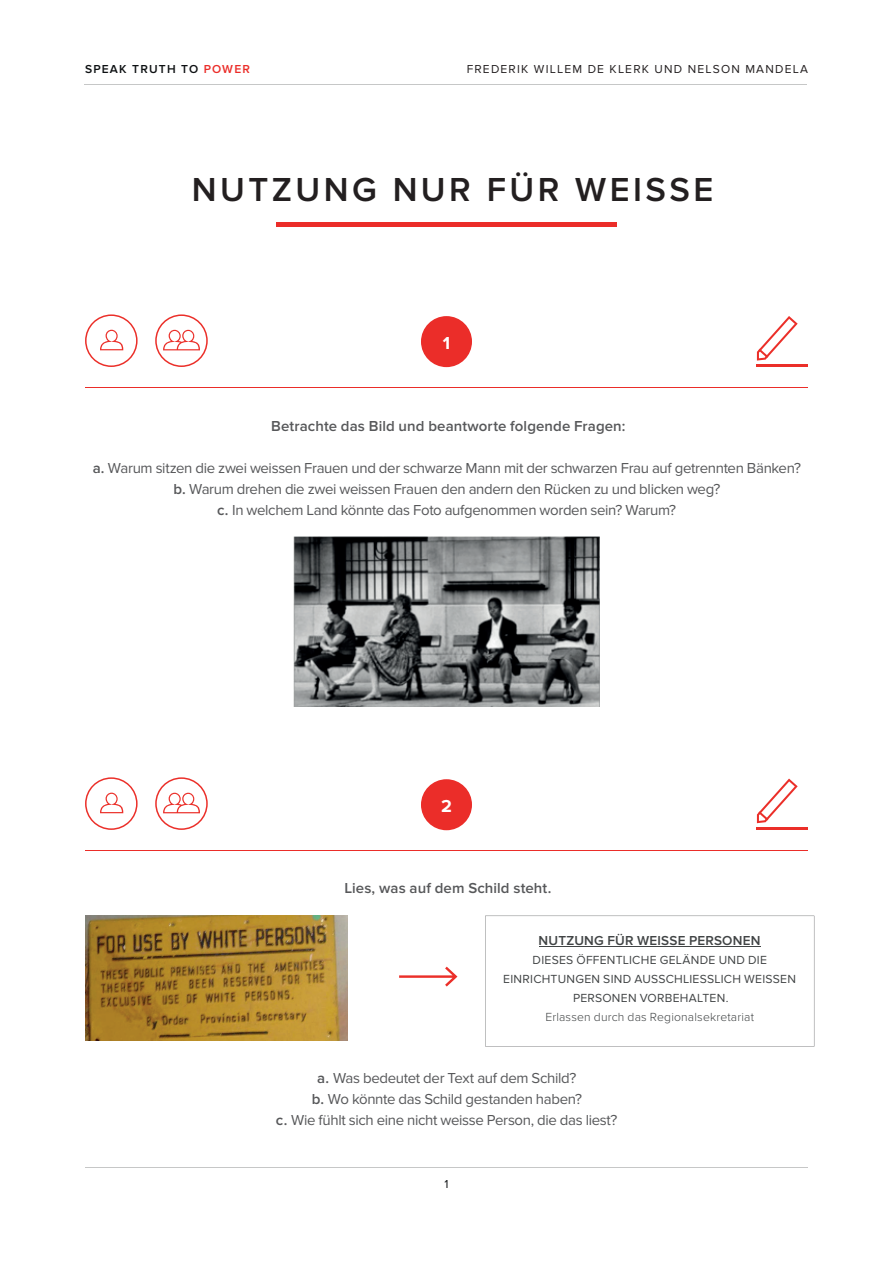
<style>
.page{position:relative;width:893px;height:1263px;background:#fff}
.page>*{position:absolute;margin:0;border:0;box-sizing:border-box;transform-origin:0 0}
.t1{font:600 34.5px "Proxima Nova";letter-spacing:.1em;color:#231f20}
.t2{font:700 18px "Proxima Nova";color:#fff}
.t3{font:15px/21px "Proxima Nova";letter-spacing:-.025em;color:#57585a;text-align:center}
.t4{font:600 15px "Proxima Nova";letter-spacing:.005em;color:#57585a}
.t5{font:600 13.5px "Proxima Nova";letter-spacing:.015em;color:#414445}
.t6{font:12.15px/18.9px "Proxima Nova";letter-spacing:.02em;color:#414445;text-align:center}
.t7{font:300 12.15px "Proxima Nova";letter-spacing:.015em;color:#414445}
.t8{font:12px "Proxima Nova";letter-spacing:.1em;color:#231f20}
.t9{font:600 12px "Proxima Nova";letter-spacing:.1em;color:#0d1012}
.t10{font:12px "Proxima Nova";color:#0d1012}
.s1{color:#eb2d29}
.s2{font-weight:600}
</style>
<div class="page">
<img style="left:293px;top:536px;width:307px;height:170px">
<img style="left:85px;top:915px;width:263px;height:125px">
<hr style="left:276px;top:223px;width:341px;height:4px;background:#eb2d29">
<hr style="left:85px;top:1167px;width:723px;height:1px;background:#c6c7c7">
<div style="left:421px;top:316px;width:51px;height:51px;background:#eb2d29;border-radius:50%"></div>
<div style="left:421px;top:779px;width:51px;height:51px;background:#eb2d29;border-radius:50%"></div>
<hr style="left:85px;top:387px;width:723px;height:1px;background:#eb2d29">
<hr style="left:85px;top:850px;width:723px;height:1px;background:#eb2d29">
<svg style="left:85px;top:314px;width:53px;height:53px"></svg>
<svg style="left:757px;top:316px;width:41px;height:45px"></svg>
<hr style="left:757px;top:365px;width:51px;height:2px;background:#eb2f29">
<svg style="left:757px;top:778px;width:41px;height:45px"></svg>
<hr style="left:757px;top:827px;width:51px;height:2px;background:#eb2f29">
<svg style="left:399px;top:967px;width:58px;height:19px"></svg>
<svg style="left:485px;top:916px;width:329px;height:130px"></svg>
<hr style="left:539px;top:947px;width:222px;height:1px;background:#414445">
<hr style="left:84px;top:84px;width:723px;height:1px;background:#c6c7c7">
<svg style="left:155px;top:314px;width:53px;height:53px"></svg>
<svg style="left:85px;top:777px;width:53px;height:53px"></svg>
<svg style="left:155px;top:777px;width:53px;height:53px"></svg>
<p class="t9" style="left:85px;top:63px;width:166px">SPEAK TRUTH TO <span class="s1">POWER</span></p>
<p class="t8" style="left:467px;top:63px;width:343px">FREDERIK WILLEM DE KLERK UND NELSON MANDELA</p>
<h1 class="t1" style="left:192px;top:170px;width:523px">NUTZUNG NUR FÜR WEISSE</h1>
<p class="t2" style="left:443px;top:332px;width:9px">1</p>
<p class="t4" style="left:271px;top:417px;width:356px">Betrachte das Bild und beantworte folgende Fragen:</p>
<p class="t3" style="left:93px;top:457px;width:710px"><span class="s2">a.</span> Warum sitzen die zwei weissen Frauen und der schwarze Mann mit der schwarzen Frau auf getrennten Bänken? <span class="s2">b.</span> Warum drehen die zwei weissen Frauen den andern den Rücken zu und blicken weg?<br><span class="s2">c.</span> In welchem Land könnte das Foto aufgenommen worden sein? Warum?</p>
<p class="t2" style="left:441px;top:795px;width:12px">2</p>
<p class="t4" style="left:345px;top:879px;width:208px">Lies, was auf dem Schild steht.</p>
<p class="t5" style="left:539px;top:933px;width:223px">NUTZUNG FÜR WEISSE PERSONEN</p>
<p class="t6" style="left:503px;top:951px;width:294px">DIESES ÖFFENTLICHE GELÄNDE UND DIE<br>EINRICHTUNGEN SIND AUSSCHLIESSLICH WEISSEN<br>PERSONEN VORBEHALTEN.</p>
<p class="t7" style="left:545px;top:1010px;width:210px">Erlassen durch das Regionalsekretariat</p>
<p class="t3" style="left:276px;top:1067px;width:343px"><span class="s2">a.</span> Was bedeutet der Text auf dem Schild?<br><span class="s2">b.</span> Wo könnte das Schild gestanden haben?<br><span class="s2">c.</span> Wie fühlt sich eine nicht weisse Person, die das liest?</p>
<p class="t10" style="left:444px;top:1177px;width:6px">1</p>
</div>
